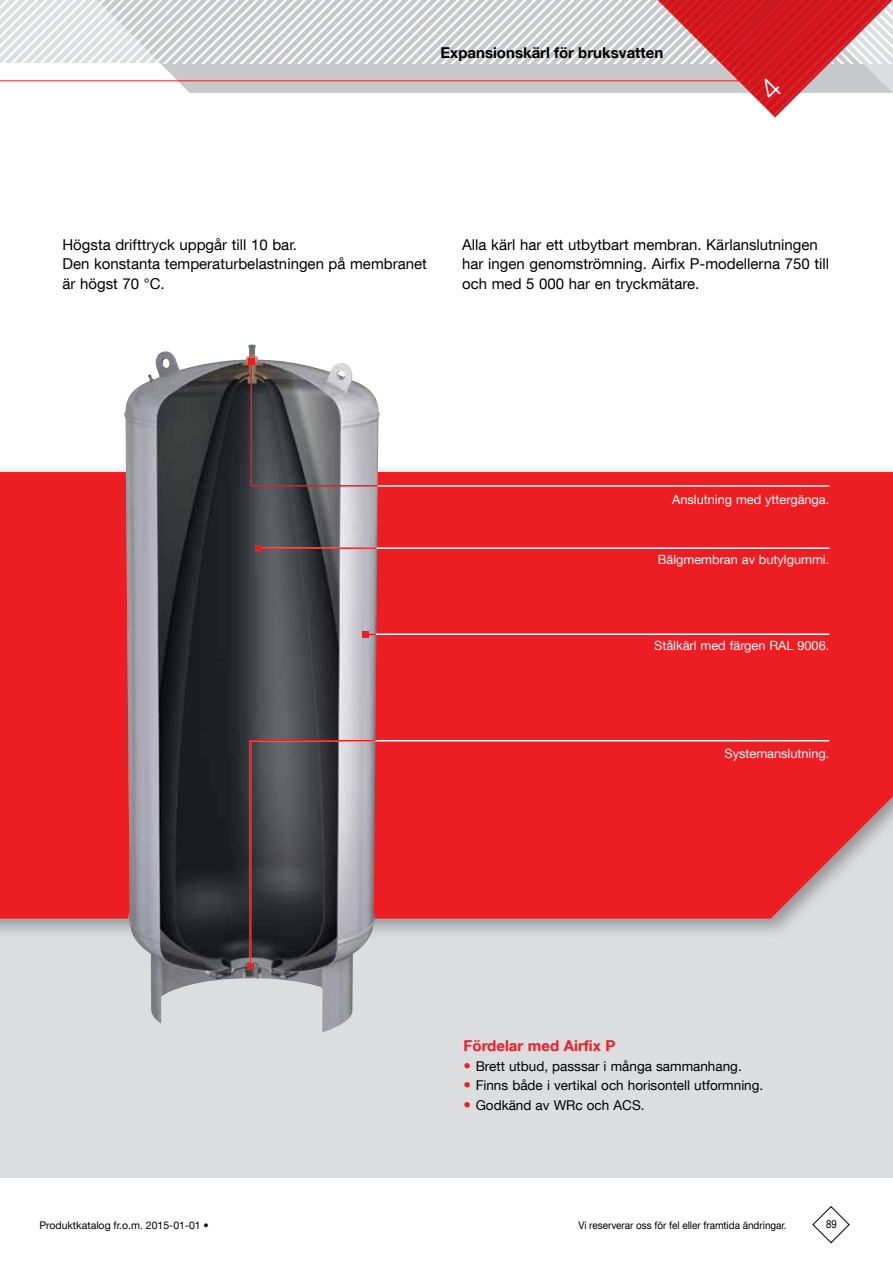
<style>
.page{position:relative;width:893px;height:1263px;background:#fff}
.page>*{position:absolute;margin:0;border:0;box-sizing:border-box;transform-origin:0 0}
.t1{font:15px/19.5px "Helvetica Neue LT Com";color:#000}
.t2{font:700 15px "Helvetica Neue LT Com";color:#000}
.t3{font:700 15px "Helvetica Neue LT Com";color:#ed1d24}
.t4{font:13.5px "Helvetica Neue LT Com";color:#000}
.t5{font:12.75px "Helvetica Neue LT Com";color:#fff}
.t6{font:11.25px "Helvetica Neue LT Com";color:#000;scale:.85 1}
.t7{font:10.5px "Helvetica Neue LT Com";letter-spacing:-.005em;color:#000;scale:.95 1}
.t8{font:10.5px "Helvetica Neue LT Com";letter-spacing:-.005em;color:#000}
.s1{font-size:15px;color:#ed1d24}
</style>
<div class="page">
<svg style="left:812px;top:1206px;width:38px;height:38px"></svg>
<div style="left:0;top:727px;width:893px;height:451px;background:#dcddde"></div>
<div style="left:0;top:472px;width:893px;height:446px;background:#ed1d24"></div>
<img style="left:124px;top:344px;width:256px;height:688px">
<svg style="left:250px;top:360px;width:581px;height:127px"></svg>
<svg style="left:248px;top:359px;width:6px;height:6px"></svg>
<hr style="left:259px;top:547px;width:570px;height:2px;background:#fff">
<hr style="left:378px;top:485px;width:451px;height:2px;background:#fff">
<hr style="left:259px;top:547px;width:118px;height:2px;background:#ed1d24">
<svg style="left:256px;top:545px;width:6px;height:6px"></svg>
<hr style="left:365px;top:633px;width:464px;height:2px;background:#fff">
<svg style="left:362px;top:631px;width:14px;height:6px"></svg>
<svg style="left:377px;top:739px;width:454px;height:229px"></svg>
<svg style="left:247px;top:739px;width:130px;height:231px;background:#666066"></svg>
<svg style="left:0;top:0;width:893px;height:117px"></svg>
<p class="t2" style="left:441px;top:44px;width:224px">Expansionskärl för bruksvatten</p>
<p class="t1" style="left:62px;top:234px;width:366px">Högsta drifttryck uppgår till 10 bar.<br>Den konstanta temperaturbelastningen på membranet är högst 70 °C.</p>
<p class="t1" style="left:462px;top:234px;width:368px">Alla kärl har ett utbytbart membran. Kärlanslutningen har ingen genomströmning. Airfix P-modellerna 750 till och med 5 000 har en tryckmätare.</p>
<p class="t5" style="left:672px;top:492px;width:159px">Anslutning med yttergänga.</p>
<p class="t5" style="left:658px;top:552px;width:173px">Bälgmembran av butylgummi.</p>
<p class="t5" style="left:654px;top:638px;width:177px">Stålkärl med färgen RAL 9006.</p>
<p class="t5" style="left:724px;top:745px;width:106px">Systemanslutning.</p>
<p class="t3" style="left:464px;top:1037px;width:153px">Fördelar med Airfix P</p>
<p class="t4" style="left:464px;top:1058px;width:280px"><span class="s1">•</span> Brett utbud, passsar i många sammanhang.</p>
<p class="t4" style="left:464px;top:1077px;width:301px"><span class="s1">•</span> Finns både i vertikal och horisontell utformning.</p>
<p class="t4" style="left:464px;top:1097px;width:182px"><span class="s1">•</span> Godkänd av WRc och ACS.</p>
<p class="t8" style="left:39px;top:1219px;width:171px">Produktkatalog fr.o.m. 2015-01-01 •</p>
<p class="t7" style="left:578px;top:1219px;width:221px">Vi reserverar oss för fel eller framtida ändringar.</p>
<p class="t6" style="left:826px;top:1217px;width:14px">89</p>
</div>
